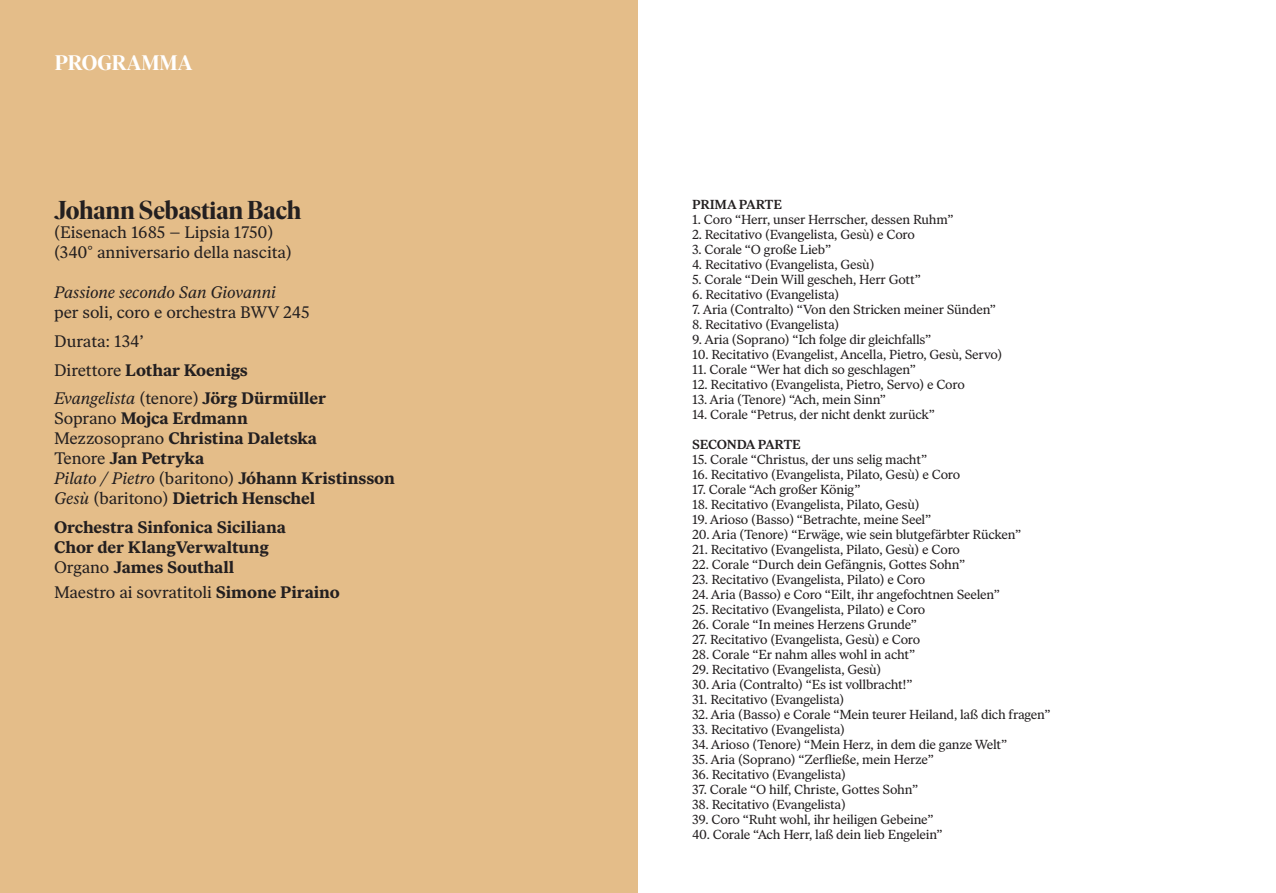
<style>
.page{position:relative;width:1276px;height:893px;background:#fff}
.page>*{position:absolute;margin:0;border:0;box-sizing:border-box;transform-origin:0 0}
.t1{font:700 25.8px "Ivar Display";letter-spacing:-.005em;color:#231f20}
.t2{font:700 21px "Ivar Display";color:#fff}
.t3{font:700 16.65px/20px "Ivar Text";color:#231f20}
.t4{font:16.65px/28.8px "Ivar Text";color:#231f20}
.t5{font:italic 16.65px "Ivar Text";letter-spacing:-.005em;color:#231f20}
.t6{font:13.05px "Ivar Text";letter-spacing:-.015em;color:#231f20}
.t7{font:600 13.05px "Ivar Text";letter-spacing:-.01em;color:#231f20}
.s1{font-weight:700}
.s2{font-style:italic}
.s3{font-weight:400}
.s4{font-weight:400;font-style:italic}
</style>
<div class="page">
<div style="left:0;top:0;width:638px;height:893px;background:#e4bd89"></div>
<h2 class="t2" style="left:55px;top:51px;width:139px">PROGRAMMA</h2>
<h1 class="t1" style="left:54px;top:195px;width:249px">Johann Sebastian Bach</h1>
<p class="t4" style="left:54px;top:223px;width:239px;line-height:20px">(Eisenach 1685 – Lipsia 1750) (340° anniversario della nascita)</p>
<p class="t5" style="left:54px;top:283px;width:223px">Passione secondo San Giovanni</p>
<p class="t4" style="left:54px;top:298px;width:274px">per soli, coro e orchestra BWV 245<br>Durata: 134’<br>Direttore <span class="s1">Lothar Koenigs<br></span><span class="s2">Evangelista</span> (tenore) <span class="s1">Jörg Dürmüller</span></p>
<p class="t3" style="left:54px;top:409px;width:342px"><span class="s3">Soprano</span> Mojca Erdmann<br><span class="s3">Mezzosoprano</span> Christina Daletska<br><span class="s3">Tenore</span> Jan Petryka<br><span class="s4">Pilato / Pietro</span> <span class="s3">(baritono)</span> Jóhann Kristinsson<br><span class="s4">Gesù</span> <span class="s3">(baritono)</span> Dietrich Henschel</p>
<p class="t3" style="left:54px;top:517px;width:233px">Orchestra Sinfonica Siciliana<br>Chor der KlangVerwaltung<br><span class="s3">Organo</span> James Southall</p>
<p class="t4" style="left:54px;top:578px;width:287px">Maestro ai sovratitoli <span class="s1">Simone Piraino</span></p>
<p class="t7" style="left:692px;top:197px;width:91px">PRIMA PARTE</p>
<p class="t6" style="left:692px;top:212px;width:263px">1. Coro “Herr, unser Herrscher, dessen Ruhm”</p>
<p class="t6" style="left:692px;top:227px;width:224px">2. Recitativo (Evangelista, Gesù) e Coro</p>
<p class="t6" style="left:692px;top:242px;width:141px">3. Corale “O große Lieb”</p>
<p class="t6" style="left:692px;top:257px;width:184px">4. Recitativo (Evangelista, Gesù)</p>
<p class="t6" style="left:692px;top:272px;width:230px">5. Corale “Dein Will gescheh, Herr Gott”</p>
<p class="t6" style="left:692px;top:287px;width:149px">6. Recitativo (Evangelista)</p>
<p class="t6" style="left:692px;top:302px;width:305px">7. Aria (Contralto) “Von den Stricken meiner Sünden”</p>
<p class="t6" style="left:692px;top:317px;width:149px">8. Recitativo (Evangelista)</p>
<p class="t6" style="left:692px;top:332px;width:241px">9. Aria (Soprano) “Ich folge dir gleichfalls”</p>
<p class="t6" style="left:692px;top:347px;width:312px">10. Recitativo (Evangelist, Ancella, Pietro, Gesù, Servo)</p>
<p class="t6" style="left:692px;top:362px;width:225px">11. Corale “Wer hat dich so geschlagen”</p>
<p class="t6" style="left:692px;top:377px;width:274px">12. Recitativo (Evangelista, Pietro, Servo) e Coro</p>
<p class="t6" style="left:692px;top:392px;width:195px">13. Aria (Tenore) “Ach, mein Sinn”</p>
<p class="t6" style="left:692px;top:407px;width:244px">14. Corale “Petrus, der nicht denkt zurück”</p>
<p class="t7" style="left:692px;top:437px;width:110px">SECONDA PARTE</p>
<p class="t6" style="left:692px;top:452px;width:237px">15. Corale “Christus, der uns selig macht”</p>
<p class="t6" style="left:692px;top:467px;width:270px">16. Recitativo (Evangelista, Pilato, Gesù) e Coro</p>
<p class="t6" style="left:692px;top:482px;width:170px">17. Corale “Ach großer König”</p>
<p class="t6" style="left:692px;top:497px;width:229px">18. Recitativo (Evangelista, Pilato, Gesù)</p>
<p class="t6" style="left:692px;top:512px;width:241px">19. Arioso (Basso) “Betrachte, meine Seel”</p>
<p class="t6" style="left:692px;top:527px;width:330px">20. Aria (Tenore) “Erwäge, wie sein blutgefärbter Rücken”</p>
<p class="t6" style="left:692px;top:542px;width:269px">21. Recitativo (Evangelista, Pilato, Gesù) e Coro</p>
<p class="t6" style="left:692px;top:557px;width:275px">22. Corale “Durch dein Gefängnis, Gottes Sohn”</p>
<p class="t6" style="left:692px;top:572px;width:235px">23. Recitativo (Evangelista, Pilato) e Coro</p>
<p class="t6" style="left:692px;top:587px;width:309px">24. Aria (Basso) e Coro “Eilt, ihr angefochtnen Seelen”</p>
<p class="t6" style="left:692px;top:602px;width:235px">25. Recitativo (Evangelista, Pilato) e Coro</p>
<p class="t6" style="left:692px;top:617px;width:226px">26. Corale “In meines Herzens Grunde”</p>
<p class="t6" style="left:692px;top:632px;width:230px">27. Recitativo (Evangelista, Gesù) e Coro</p>
<p class="t6" style="left:692px;top:647px;width:225px">28. Corale “Er nahm alles wohl in acht”</p>
<p class="t6" style="left:692px;top:662px;width:191px">29. Recitativo (Evangelista, Gesù)</p>
<p class="t6" style="left:692px;top:677px;width:222px">30. Aria (Contralto) “Es ist vollbracht!”</p>
<p class="t6" style="left:692px;top:692px;width:154px">31. Recitativo (Evangelista)</p>
<p class="t6" style="left:692px;top:707px;width:360px">32. Aria (Basso) e Corale “Mein teurer Heiland, laß dich fragen”</p>
<p class="t6" style="left:692px;top:722px;width:154px">33. Recitativo (Evangelista)</p>
<p class="t6" style="left:692px;top:737px;width:317px">34. Arioso (Tenore) “Mein Herz, in dem die ganze Welt”</p>
<p class="t6" style="left:692px;top:752px;width:243px">35. Aria (Soprano) “Zerfließe, mein Herze”</p>
<p class="t6" style="left:692px;top:767px;width:155px">36. Recitativo (Evangelista)</p>
<p class="t6" style="left:692px;top:782px;width:228px">37. Corale “O hilf, Christe, Gottes Sohn”</p>
<p class="t6" style="left:692px;top:797px;width:155px">38. Recitativo (Evangelista)</p>
<p class="t6" style="left:692px;top:812px;width:243px">39. Coro “Ruht wohl, ihr heiligen Gebeine”</p>
<p class="t6" style="left:692px;top:827px;width:252px">40. Corale “Ach Herr, laß dein lieb Engelein”</p>
</div>
